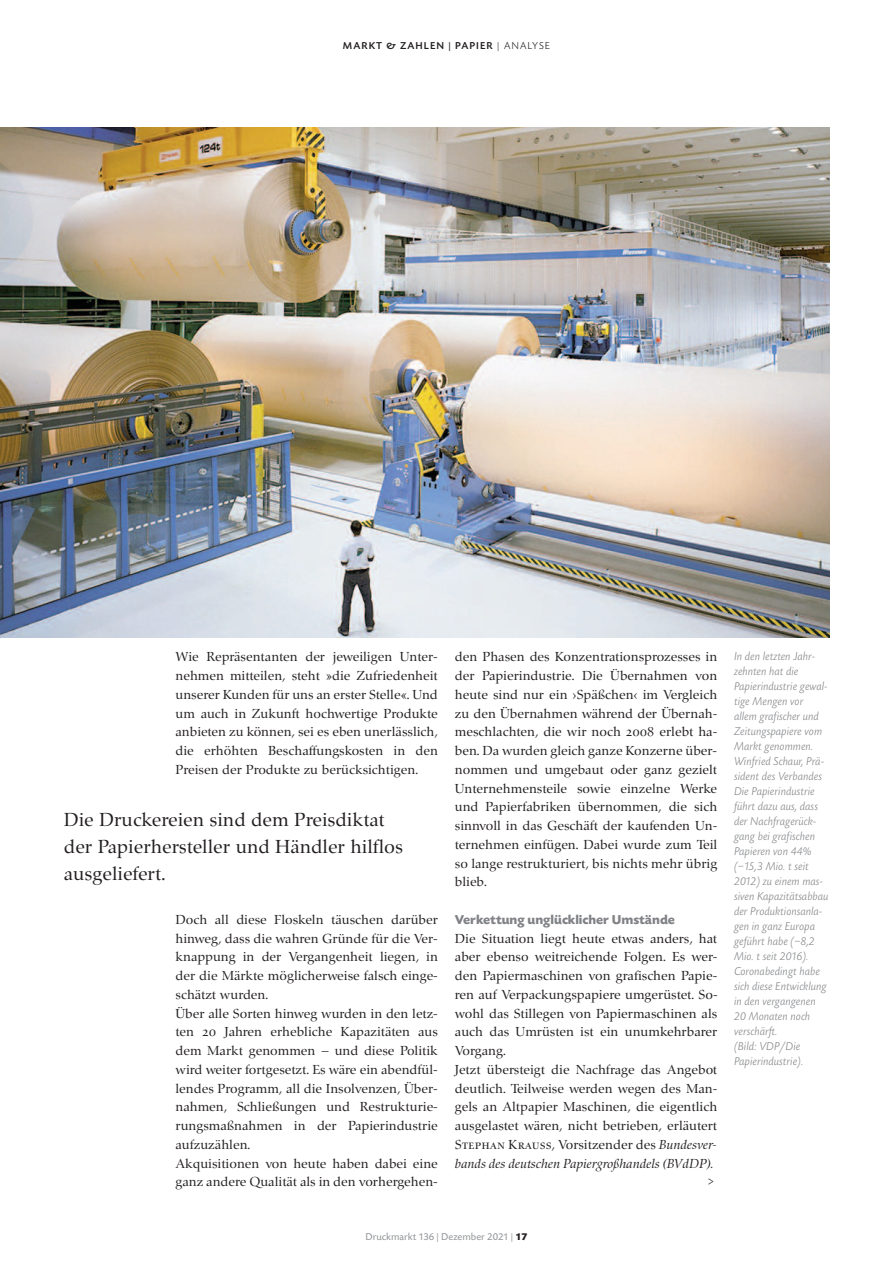
<style>
.page{position:relative;width:893px;height:1263px;background:#fff}
.page>*{position:absolute;margin:0;border:0;box-sizing:border-box;transform-origin:0 0}
.t1{font:19.5px/27px "Zapf Renais SB";color:#231f20}
.t2{font:13.5px/18.8px "Zapf Renais SB";color:#231f20;text-align:justify}
.t3{font:700 13.5px "Today SB";color:#808285}
.t4{font:italic 300 12px/15px "Today SB";color:#808285}
.t5{font:10.5px "Today SB";color:#939598}
.t6{font:500 10.5px "Today SB";letter-spacing:.1em;color:#231f20}
.s1{font-weight:300}
.s2{font-family:"Zapf Renais SB Caps"}
.s3{font-style:italic}
.s4{font-weight:700;color:#231f20}
</style>
<div class="page">
<img style="left:0;top:128px;width:829px;height:510px">
<p class="t6" style="left:343px;top:40px;width:209px">MARKT &amp; ZAHLEN | PAPIER <span class="s1">| ANALYSE</span></p>
<p class="t2" style="left:176px;top:647px;width:264px">Wie Repräsentanten der jeweiligen Unter&shy;nehmen mitteilen, steht »die Zufriedenheit unserer Kunden für uns an erster Stelle«. Und um auch in Zukunft hochwertige Produkte anbieten zu können, sei es eben unerlässlich, die erhöhten Beschaffungskosten in den Preisen der Produkte zu berücksichtigen.</p>
<h1 class="t1" style="left:64px;top:806px;width:341px">Die Druckereien sind dem Preisdiktat der Papierhersteller und Händler hilflos ausgeliefert.</h1>
<p class="t2" style="left:176px;top:910px;width:264px;text-align:left">Doch all diese Floskeln täuschen darüber hinweg, dass die wahren Gründe für die Ver&shy;knappung in der Vergangenheit liegen, in der die Märkte möglicherweise falsch einge&shy;schätzt wurden.<br>Über alle Sorten hinweg wurden in den letz&shy;ten <span class="s2">20</span> Jahren erhebliche Kapazitäten aus dem Markt genommen – und diese Politik wird weiter fortgesetzt. Es wäre ein abendfül&shy;lendes Programm, all die Insolvenzen, Über&shy;nahmen, Schließungen und Restrukturie&shy;rungsmaßnahmen in der Papierindustrie aufzuzählen.<br>Akquisitionen von heute haben dabei eine ganz andere Qualität als in den vorhergehen-</p>
<p class="t2" style="left:455px;top:647px;width:264px">den Phasen des Konzentrationsprozesses in der Papierindustrie. Die Übernahmen von heute sind nur ein ›Späßchen‹ im Vergleich zu den Übernahmen während der Übernah&shy;meschlachten, die wir noch <span class="s2">2008</span> erlebt ha&shy;ben. Da wurden gleich ganze Konzerne über&shy;nommen und umgebaut oder ganz gezielt Unternehmensteile sowie einzelne Werke und Papierfabriken übernommen, die sich sinnvoll in das Geschäft der kaufenden Un&shy;ternehmen einfügen. Dabei wurde zum Teil so lange restrukturiert, bis nichts mehr übrig blieb.</p>
<p class="t3" style="left:455px;top:911px;width:222px">Verkettung unglücklicher Umstände</p>
<p class="t2" style="left:455px;top:928px;width:264px;text-align:left">Die Situation liegt heute etwas anders, hat aber ebenso weitreichende Folgen. Es wer&shy;den Papiermaschinen von grafischen Papie&shy;ren auf Verpackungspapiere umgerüstet. So&shy;wohl das Stillegen von Papiermaschinen als auch das Umrüsten ist ein unumkehrbarer Vorgang.<br>Jetzt übersteigt die Nachfrage das Angebot deutlich. Teilweise werden wegen des Man&shy;gels an Altpapier Maschinen, die eigentlich ausgelastet wären, nicht betrieben, erläutert <span class="s2">Stephan Krauss,</span> Vorsitzender des <span class="s3">Bundesver&shy;bands des deutschen Papiergroßhandels (BVdDP).</span></p>
<p class="t2" style="left:708px;top:1172px;width:8px">&gt;</p>
<p class="t4" style="left:734px;top:648px;width:96px">In den letzten Jahr&shy;zehnten hat die<br>Papierindustrie gewal&shy;tige Mengen vor allem grafischer und<br>Zeitungspapiere vom<br>Markt genommen.<br>Winfried Schaur, Prä&shy;sident des Verbandes<br>Die Papierindustrie führt dazu aus, dass der Nachfragerück&shy;gang bei grafischen<br>Papieren von 44% (−15,3 Mio. t seit<br>2012) zu einem mas&shy;siven Kapazitätsabbau der Produktionsanla&shy;gen in ganz Europa geführt habe (−8,2<br>Mio. t seit 2016).<br>Coronabedingt habe sich diese Entwicklung in den vergangenen<br>20 Monaten noch verschärft.<br>(Bild: VDP/Die<br>Papierindustrie).</p>
<p class="t5" style="left:365px;top:1230px;width:164px">Druckmarkt 136 | Dezember 2021 | <span class="s4">17</span></p>
</div>
